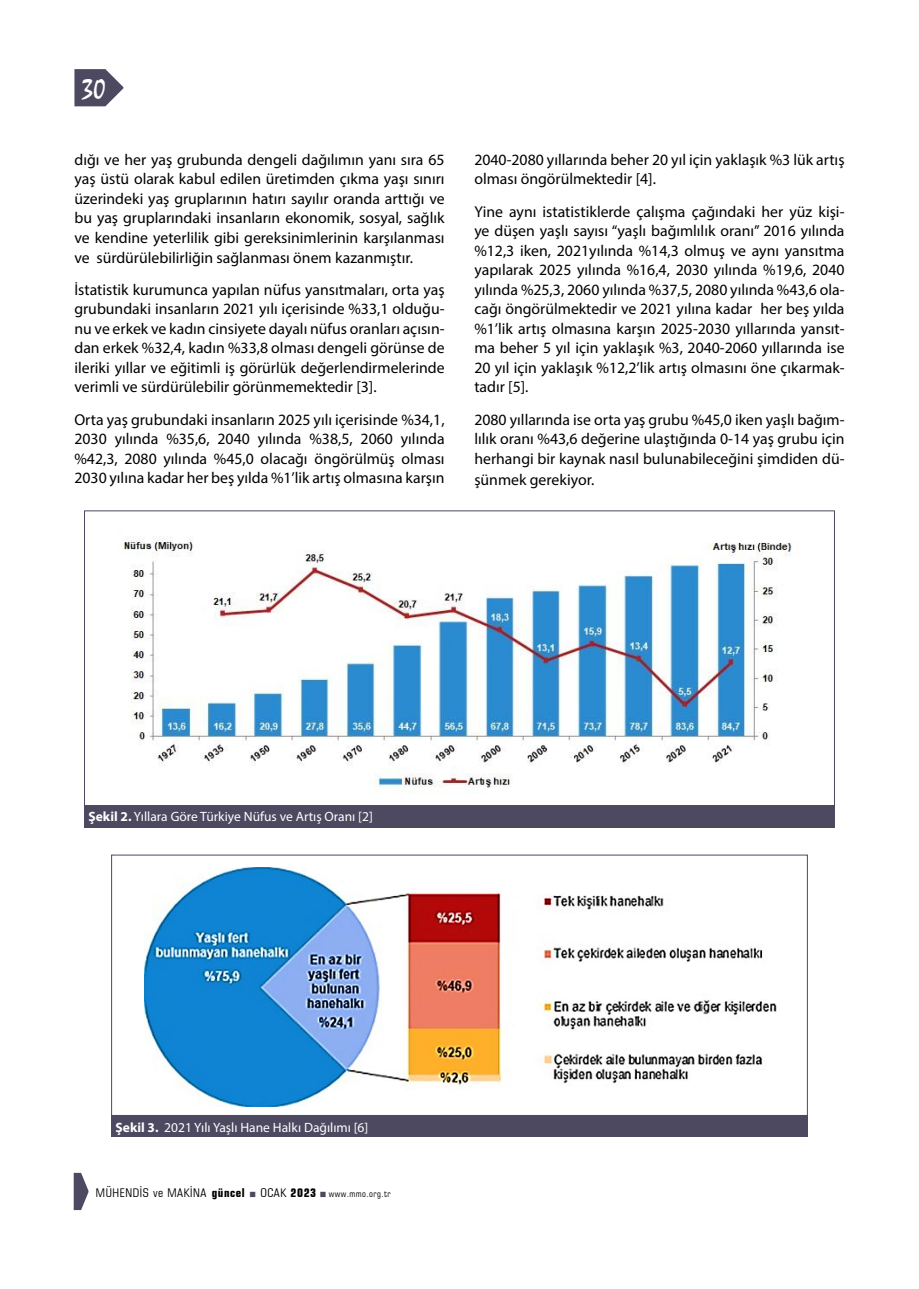
<style>
.page{position:relative;width:919px;height:1289px;background:#fff}
.page>*{position:absolute;margin:0;border:0;box-sizing:border-box;transform-origin:0 0}
.t1{font:27px "TR Mystical Plain";color:#fff}
.t2{font:15.75px/19.5px "Myriad Pro";color:#000;text-align:justify}
.t3{font:13.5px "Myriad Pro";color:#fff}
.t4{font:condensed 12px "Square 721 BT";letter-spacing:.05em;color:#000}
.t5{font:condensed 9px "Square 721 BT";letter-spacing:.05em;color:#000}
.s1{font-weight:700}
.s2{font-size:12px}
.s3{font-weight:700;font-size:12px}
</style>
<div class="page">
<svg style="left:74px;top:69px;width:49px;height:37px"></svg>
<svg style="left:74px;top:1172px;width:14px;height:37px"></svg>
<img style="left:123px;top:536px;width:669px;height:257px">
<div style="left:84px;top:804px;width:750px;height:23px;background:#4c4960"></div>
<img style="left:144px;top:867px;width:633px;height:239px">
<div style="left:111px;top:1115px;width:696px;height:22px;background:#4c4960"></div>
<h1 class="t1" style="left:82px;top:73px;width:26px">30</h1>
<p class="t2" style="left:74px;top:150px;width:371px">dığı ve her yaş grubunda dengeli dağılımın yanı sıra 65 yaş üstü olarak kabul edilen üretimden çıkma yaşı sınırı üzerindeki yaş gruplarının hatırı sayılır oranda arttığı ve bu yaş gruplarındaki insanların ekonomik, sosyal, sağlık ve kendine yeterlilik gibi gereksinimlerinin karşılanması ve sürdürülebilirliğin sağlanması önem kazanmıştır.</p>
<p class="t2" style="left:74px;top:279px;width:371px">İstatistik kurumunca yapılan nüfus yansıtmaları, orta yaş grubundaki insanların 2021 yılı içerisinde %33,1 olduğu&shy;nu ve erkek ve kadın cinsiyete dayalı nüfus oranları açısın&shy;dan erkek %32,4, kadın %33,8 olması dengeli görünse de ileriki yıllar ve eğitimli iş görürlük değerlendirmelerinde verimli ve sürdürülebilir görünmemektedir [3].</p>
<p class="t2" style="left:74px;top:409px;width:371px">Orta yaş grubundaki insanların 2025 yılı içerisinde %34,1, 2030 yılında %35,6, 2040 yılında %38,5, 2060 yılında %42,3, 2080 yılında %45,0 olacağı öngörülmüş olması 2030 yılına kadar her beş yılda %1’lik artış olmasına karşın</p>
<p class="t2" style="left:474px;top:150px;width:371px">2040-2080 yıllarında beher 20 yıl için yaklaşık %3 lük artış olması öngörülmektedir [4].</p>
<p class="t2" style="left:474px;top:201px;width:371px">Yine aynı istatistiklerde çalışma çağındaki her yüz kişi&shy;ye düşen yaşlı sayısı “yaşlı bağımlılık oranı” 2016 yılında %12,3 iken, 2021yılında %14,3 olmuş ve aynı yansıtma yapılarak 2025 yılında %16,4, 2030 yılında %19,6, 2040 yılında %25,3, 2060 yılında %37,5, 2080 yılında %43,6 ola&shy;cağı öngörülmektedir ve 2021 yılına kadar her beş yılda %1’lik artış olmasına karşın 2025-2030 yıllarında yansıt&shy;ma beher 5 yıl için yaklaşık %3, 2040-2060 yıllarında ise 20 yıl için yaklaşık %12,2’lik artış olmasını öne çıkarmak&shy;tadır [5].</p>
<p class="t2" style="left:474px;top:409px;width:371px;line-height:20px">2080 yıllarında ise orta yaş grubu %45,0 iken yaşlı bağım&shy;lılık oranı %43,6 değerine ulaştığında 0-14 yaş grubu için herhangi bir kaynak nasıl bulunabileceğini şimdiden dü&shy;şünmek gerekiyor.</p>
<p class="t3" style="left:88px;top:808px;width:286px"><span class="s1">Şekil 2.</span> Yıllara Göre Türkiye Nüfus ve Artış Oranı [2]</p>
<p class="t3" style="left:115px;top:1118px;width:254px"><span class="s1">Şekil 3.</span> 2021 Yılı Yaşlı Hane Halkı Dağılımı [6]</p>
<p class="t4" style="left:96px;top:1185px;width:150px">MÜHENDİS ve MAKİNA <span class="s1">güncel</span></p>
<p class="t5" style="left:260px;top:1188px;width:132px"><span class="s2">OCAK</span> <span class="s3">2023</span> www.mmo.org.tr</p>
</div>
